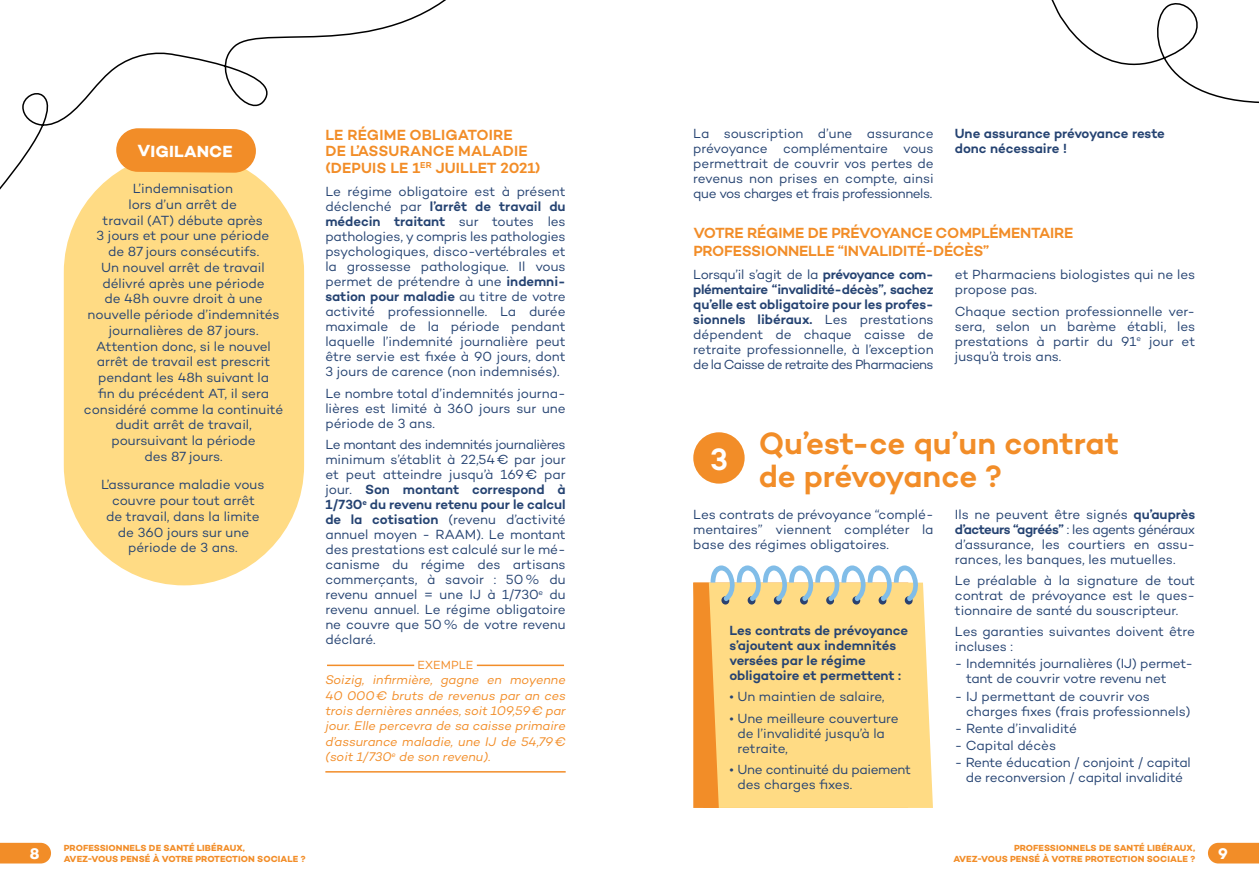
<style>
.page{position:relative;width:1259px;height:893px;background:#fff}
.page>*{position:absolute;margin:0;border:0;box-sizing:border-box;transform-origin:0 0}
.t1{font:600 31.5px/33px "Campton";letter-spacing:-.005em;color:#f28d28}
.t2{font:600 31.5px "Campton";color:#fff}
.t3{font:700 16.5px "Campton";color:#fff}
.t4{font:700 15.75px "Campton";color:#fff}
.t5{font:600 15px/18px "Campton";letter-spacing:-.01em;color:#f28d28}
.t6{font:600 15px/16.5px "Campton";letter-spacing:.01em;color:#f28d28}
.t7{font:13.5px/15px "Campton";letter-spacing:-.005em;color:#254372;text-align:justify}
.t8{font:600 13.5px/15px "Campton";letter-spacing:-.005em;color:#254372}
.t9{font:italic 12.75px/15.3px "Campton";color:#f28d28;text-align:justify}
.t10{font:12px "Campton";letter-spacing:.01em;color:#f28d28}
.t11{font:700 9px/10.8px "Campton";letter-spacing:.005em;color:#f28d28}
.s1{font-weight:600}
</style>
<div class="page">
<svg style="left:0;top:843px;width:51px;height:20px"></svg>
<svg style="left:1208px;top:843px;width:51px;height:20px"></svg>
<hr style="left:327px;top:665px;width:87px;height:1px;background:#f28d28">
<hr style="left:477px;top:665px;width:87px;height:1px;background:#f28d28">
<hr style="left:325px;top:771px;width:241px;height:2px;background:#f28d28">
<div style="left:64px;top:152px;width:240px;height:433px;background:#ffdb84;border-radius:120px"></div>
<svg style="left:0;top:0;width:446px;height:193px"></svg>
<div style="left:693px;top:432px;width:51px;height:52px;background:#f28d28;border-radius:50%"></div>
<svg style="left:918px;top:583px;width:15px;height:225px;fill:#ffdb84"></svg>
<svg style="left:693px;top:565px;width:225px;height:243px;background:#f7d485"></svg>
<svg style="left:1051px;top:0;width:208px;height:104px"></svg>
<p class="t3" style="left:138px;top:140px;width:96px;rotate:1deg">VIGILANCE</p>
<p class="t7" style="left:84px;top:180px;width:201px;line-height:15.8px;text-align:center">L’indemnisation<br>lors d’un arrêt de<br>travail (AT) débute après<br>3 jours et pour une période<br>de 87 jours consécutifs.<br>Un nouvel arrêt de travail délivré après une période<br>de 48h ouvre droit à une nouvelle période d’indemnités journalières de 87 jours.<br>Attention donc, si le nouvel arrêt de travail est prescrit pendant les 48h suivant la<br>fin du précédent AT, il sera considéré comme la continuité dudit arrêt de travail, poursuivant la période<br>des 87 jours.</p>
<p class="t7" style="left:101px;top:477px;width:165px;line-height:15.8px;text-align:center">L’assurance maladie vous couvre pour tout arrêt<br>de travail, dans la limite de 360 jours sur une période de 3 ans.</p>
<p class="t6" style="left:325px;top:126px;width:217px">LE RÉGIME OBLIGATOIRE<br>DE L’ASSURANCE MALADIE (DEPUIS LE 1<sup>ER</sup> JUILLET 2021)</p>
<p class="t7" style="left:325px;top:184px;width:242px">Le régime obligatoire est à présent déclenché par <span class="s1">l’arrêt de travail du médecin traitant</span> sur toutes les pathologies, y compris les pathologies psychologiques, disco-vertébrales et la grossesse pathologique. Il vous permet de prétendre à une <span class="s1">indemni&shy;sation pour maladie</span> au titre de votre activité professionnelle. La durée maximale de la période pendant laquelle l’indemnité journalière peut être servie est fixée à 90 jours, dont 3 jours de carence (non indemnisés).</p>
<p class="t7" style="left:325px;top:385px;width:242px">Le nombre total d’indemnités journa&shy;lières est limité à 360 jours sur une période de 3 ans.</p>
<p class="t7" style="left:325px;top:437px;width:242px">Le montant des indemnités journalières minimum s’établit à 22,54€ par jour et peut atteindre jusqu’à 169€ par jour. <span class="s1">Son montant correspond à 1/730</span><sup>e</sup> <span class="s1">du revenu retenu pour le calcul de la cotisation</span> (revenu d’activité annuel moyen - RAAM). Le montant des prestations est calculé sur le mé&shy;canisme du régime des artisans commerçants, à savoir : 50% du revenu annuel = une IJ à 1/730<sup>e</sup> du revenu annuel. Le régime obligatoire ne couvre que 50% de votre revenu déclaré.</p>
<p class="t10" style="left:417px;top:658px;width:57px">EXEMPLE</p>
<p class="t9" style="left:325px;top:672px;width:242px">Soizig, infirmière, gagne en moyenne 40 000€ bruts de revenus par an ces trois dernières années, soit 109,59€ par jour. Elle percevra de sa caisse primaire d’assurance maladie, une IJ de 54,79€ (soit 1/730<sup>e</sup> de son revenu).</p>
<p class="t7" style="left:693px;top:126px;width:242px">La souscription d’une assurance prévoyance complémentaire vous permettrait de couvrir vos pertes de revenus non prises en compte, ainsi que vos charges et frais professionnels.</p>
<p class="t8" style="left:955px;top:126px;width:212px">Une assurance prévoyance reste donc nécessaire !</p>
<p class="t5" style="left:693px;top:224px;width:381px">VOTRE RÉGIME DE PRÉVOYANCE COMPLÉMENTAIRE<br>PROFESSIONNELLE “INVALIDITÉ-DÉCÈS”</p>
<p class="t7" style="left:693px;top:267px;width:242px">Lorsqu’il s’agit de la <span class="s1">prévoyance com&shy;plémentaire “invalidité-décès”, sachez qu’elle est obligatoire pour les profes&shy;sionnels libéraux.</span> Les prestations dépendent de chaque caisse de retraite professionnelle, à l’exception de la Caisse de retraite des Pharmaciens</p>
<p class="t7" style="left:955px;top:267px;width:242px">et Pharmaciens biologistes qui ne les propose pas.</p>
<p class="t7" style="left:955px;top:303px;width:242px">Chaque section professionnelle ver&shy;sera, selon un barème établi, les prestations à partir du 91<sup>e</sup> jour et jusqu’à trois ans.</p>
<h1 class="t2" style="left:710px;top:439px;width:19px">3</h1>
<h1 class="t1" style="left:758px;top:426px;width:362px">Qu’est-ce qu’un contrat de prévoyance ?</h1>
<p class="t7" style="left:693px;top:506px;width:242px">Les contrats de prévoyance “complé&shy;mentaires” viennent compléter la base des régimes obligatoires.</p>
<p class="t7" style="left:955px;top:506px;width:242px">Ils ne peuvent être signés <span class="s1">qu’auprès d’acteurs “agréés”</span> : les agents généraux d’assurance, les courtiers en assu&shy;rances, les banques, les mutuelles.</p>
<p class="t7" style="left:955px;top:573px;width:242px">Le préalable à la signature de tout contrat de prévoyance est le ques&shy;tionnaire de santé du souscripteur.</p>
<p class="t7" style="left:955px;top:624px;width:242px">Les garanties suivantes doivent être incluses :</p>
<p class="t7" style="left:966px;top:656px;width:228px;text-indent:-11px">- Indemnités journalières (IJ) permet&shy;tant de couvrir votre revenu net</p>
<p class="t7" style="left:966px;top:688px;width:226px;text-indent:-11px">- IJ permettant de couvrir vos charges fixes (frais professionnels)</p>
<p class="t7" style="left:955px;top:720px;width:123px">- Rente d’invalidité</p>
<p class="t7" style="left:955px;top:737px;width:103px">- Capital décès</p>
<p class="t7" style="left:955px;top:755px;width:237px;text-align:center">- Rente éducation / conjoint / capital de reconversion / capital invalidité</p>
<p class="t8" style="left:729px;top:623px;width:180px">Les contrats de prévoyance s’ajoutent aux indemnités versées par le régime obligatoire et permettent :</p>
<p class="t7" style="left:729px;top:689px;width:157px">• Un maintien de salaire,</p>
<p class="t7" style="left:737px;top:710px;width:163px;text-align:left;text-indent:-8px">• Une meilleure couverture de l’invalidité jusqu’à la retraite,</p>
<p class="t7" style="left:737px;top:762px;width:175px;text-indent:-8px">• Une continuité du paiement des charges fixes.</p>
<p class="t11" style="left:64px;top:842px;width:243px">PROFESSIONNELS DE SANTÉ LIBÉRAUX,<br>AVEZ-VOUS PENSÉ À VOTRE PROTECTION SOCIALE ?</p>
<p class="t11" style="left:1014px;top:842px;width:183px">PROFESSIONNELS DE SANTÉ LIBÉRAUX,</p>
<p class="t4" style="left:30px;top:844px;width:11px">8</p>
<p class="t11" style="left:953px;top:853px;width:243px">AVEZ-VOUS PENSÉ À VOTRE PROTECTION SOCIALE ?</p>
<p class="t4" style="left:1218px;top:844px;width:11px">9</p>
</div>
